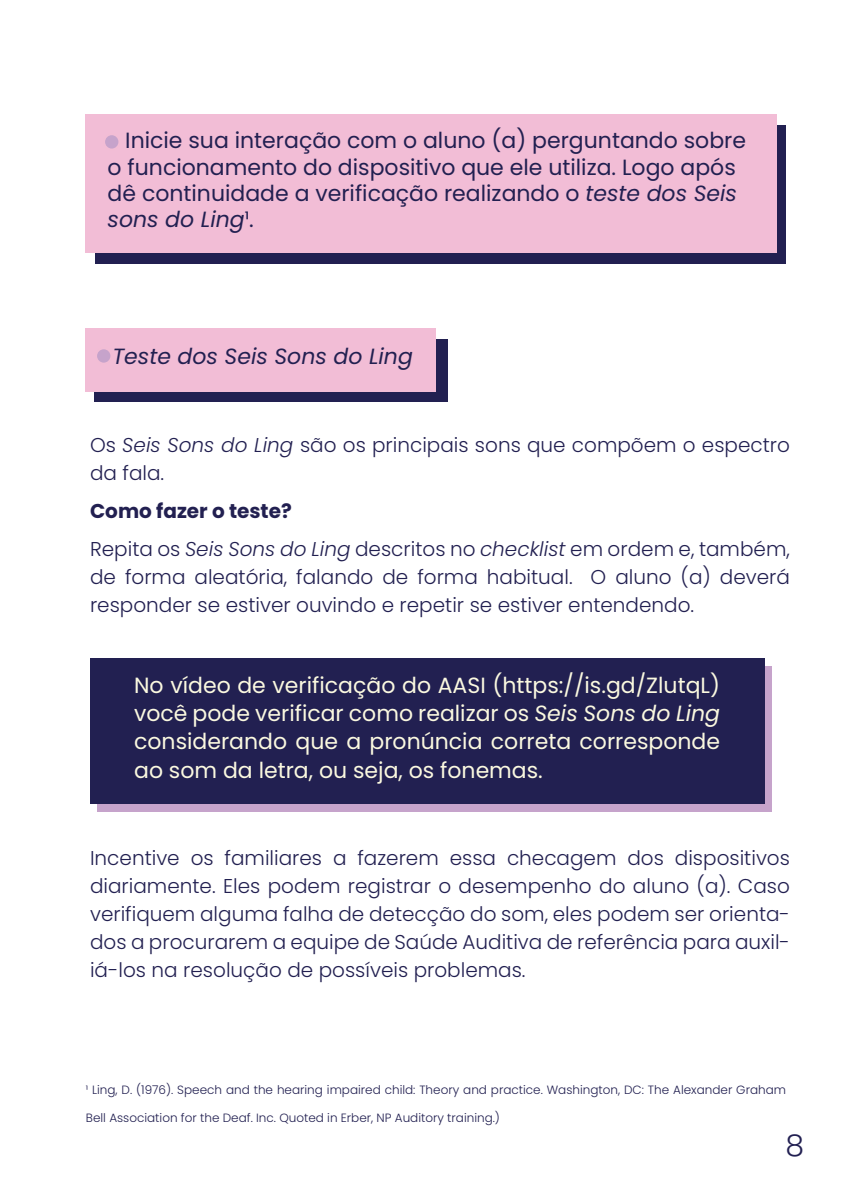
<style>
.page{position:relative;width:842px;height:1191px;background:#fff}
.page>*{position:absolute;margin:0;border:0;box-sizing:border-box;transform-origin:0 0}
.t1{font:300 30px "Poppins";color:#222052}
.t2{font:22px/28px "Poppins";color:#fbf9e0;text-align:justify}
.t3{font:22px/26.4px "Poppins";color:#222051}
.t4{font:italic 22px "Poppins";color:#222051}
.t5{font:300 20px/28px "Poppins";color:#222051}
.t6{font:300 12px "Poppins";color:#222051}
.s1{font-style:italic}
.s2{font-weight:700}
</style>
<div class="page">
<div style="left:95px;top:125px;width:690px;height:139px;background:#222051"></div>
<div style="left:85px;top:114px;width:692px;height:138px;background:#f2bdd6"></div>
<div style="left:95px;top:339px;width:353px;height:63px;background:#222051"></div>
<div style="left:85px;top:328px;width:351px;height:63px;background:#f2bdd6"></div>
<div style="left:98px;top:666px;width:674px;height:145px;background:#c6a3cb"></div>
<div style="left:90px;top:658px;width:674px;height:145px;background:#222051"></div>
<div style="left:96px;top:348px;width:15px;height:16px;background:#c6a3cb;border-radius:50%"></div>
<div style="left:95px;top:347px;width:17px;height:18px;border:2px solid #f2bdd5;border-radius:50%"></div>
<div style="left:104px;top:134px;width:15px;height:16px;background:#c6a3cb;border-radius:50%"></div>
<div style="left:103px;top:133px;width:17px;height:18px;border:2px solid #f2bdd5;border-radius:50%"></div>
<p class="t3" style="left:108px;top:127px;width:640px;text-indent:18px">Inicie sua interação com o aluno (a) perguntando sobre o funcionamento do dispositivo que ele utiliza. Logo após dê continuidade a verificação realizando o <span class="s1">teste dos Seis sons do Ling</span>¹.</p>
<p class="t4" style="left:112px;top:343px;width:302px">Teste dos Seis Sons do Ling</p>
<p class="t5" style="left:90px;top:431px;width:701px">Os <span class="s1">Seis Sons do Ling</span> são os principais sons que compõem o espectro da fala.</p>
<p class="t5" style="left:90px;top:492px;width:701px;line-height:38px"><span class="s2">Como fazer o teste?<br></span>Repita os <span class="s1">Seis Sons do Ling</span> descritos no <span class="s1">checklist</span> em ordem e, também,</p>
<p class="t5" style="left:90px;top:563px;width:701px">de forma aleatória, falando de forma habitual. O aluno (a) deverá responder se estiver ouvindo e repetir se estiver entendendo.</p>
<p class="t2" style="left:134px;top:672px;width:587px">No vídeo de verificação do AASI (https://is.gd/ZlutqL) você pode verificar como realizar os <span class="s1">Seis Sons do Ling </span>considerando que a pronúncia correta corresponde ao som da letra, ou seja, os fonemas.</p>
<p class="t5" style="left:90px;top:844px;width:701px;text-align:justify">Incentive os familiares a fazerem essa checagem dos dispositivos diariamente. Eles podem registrar o desempenho do aluno (a). Caso verifiquem alguma falha de detecção do som, eles podem ser orienta&shy;dos a procurarem a equipe de Saúde Auditiva de referência para auxil&shy;iá-los na resolução de possíveis problemas.</p>
<p class="t6" style="left:86px;top:1083px;width:702px">¹ Ling, D. (1976). Speech and the hearing impaired child: Theory and practice. Washington, DC: The Alexander Graham</p>
<p class="t6" style="left:86px;top:1111px;width:416px">Bell Association for the Deaf. Inc. Quoted in Erber, NP Auditory training.)</p>
<h1 class="t1" style="left:785px;top:1128px;width:20px">8</h1>
</div>
